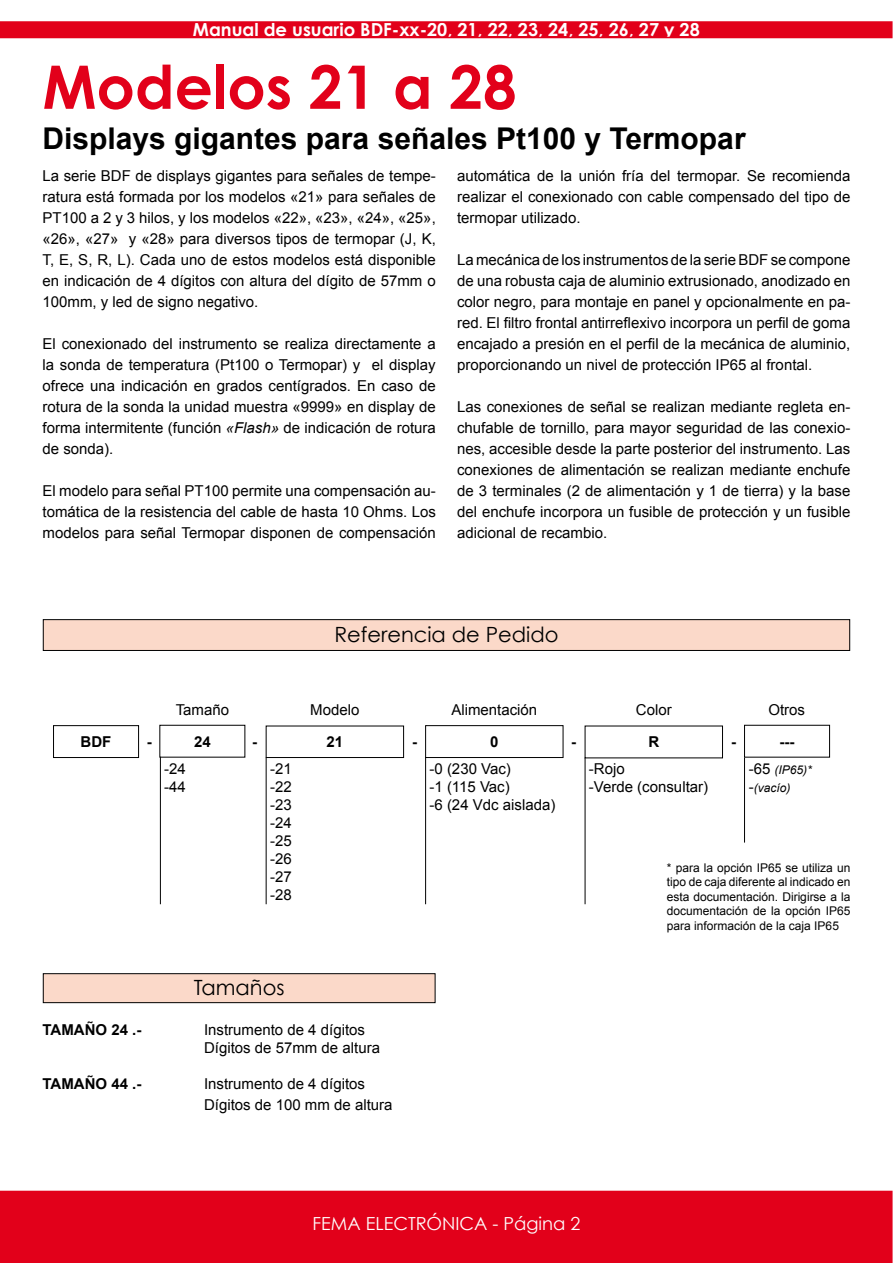
<style>
.page{position:relative;width:893px;height:1263px;background:#fff}
.page>*{position:absolute;margin:0;border:0;box-sizing:border-box;transform-origin:0 0}
.t1{font:700 60px "Century Gothic";color:#e2001a}
.t2{font:700 30px "Arial";color:#000}
.t3{font:21px "Century Gothic";color:#000}
.t4{font:700 18px "Century Gothic";color:#fff}
.t5{font:18px "Century Gothic";color:#fff}
.t6{font:15px/21px "Arial";color:#000;text-align:justify}
.t7{font:700 15px "Arial";color:#000}
.t8{font:12px/14.4px "Arial";color:#000;text-align:justify}
.t9{font:italic 12px/18px "Arial";color:#000}
.s1{font-style:italic}
.s2{font-style:normal;font-size:15px}
</style>
<div class="page">
<div style="left:0;top:1191px;width:892px;height:72px;background:#e2001a"></div>
<div style="left:1px;top:22px;width:891px;height:16px;background:#e2001a"></div>
<div style="left:0;top:21px;width:892px;height:17px;border:2px solid #e2001a"></div>
<svg style="left:892px;top:1191px;width:1px;height:72px"></svg>
<div style="left:53px;top:725px;width:86px;height:33px;border:1px solid #000"></div>
<div style="left:266px;top:726px;width:138px;height:32px;border:1px solid #000"></div>
<hr style="left:425px;top:757px;width:1px;height:147px;background:#000">
<hr style="left:744px;top:757px;width:1px;height:85px;background:#000">
<div style="left:425px;top:725px;width:138px;height:33px;border:1px solid #000"></div>
<hr style="left:266px;top:757px;width:1px;height:147px;background:#000">
<hr style="left:585px;top:757px;width:1px;height:147px;background:#000">
<div style="left:43px;top:620px;width:807px;height:30px;background:#fbd9c9"></div>
<div style="left:43px;top:619px;width:807px;height:32px;border:1px solid #000"></div>
<hr style="left:160px;top:757px;width:1px;height:147px;background:#000">
<div style="left:43px;top:974px;width:392px;height:29px;background:#fbd9c9"></div>
<div style="left:43px;top:973px;width:392px;height:30px;border:1px solid #000"></div>
<p class="t4" style="left:193px;top:18px;width:508px">Manual de usuario BDF-xx-20, 21, 22, 23, 24, 25, 26, 27 y 28</p>
<h1 class="t1" style="left:43px;top:49px;width:476px">Modelos 21 a 28</h1>
<h2 class="t2" style="left:43px;top:119px;width:705px">Displays gigantes para señales Pt100 y Termopar</h2>
<p class="t6" style="left:43px;top:165px;width:395px">La serie BDF de displays gigantes para señales de tempe&shy;ratura está formada por los modelos «21» para señales de PT100 a 2 y 3 hilos, y los modelos «22», «23», «24», «25», «26», «27» y «28» para diversos tipos de termopar (J, K, T, E, S, R, L). Cada uno de estos modelos está disponible en indicación de 4 dígitos con altura del dígito de 57mm o 100mm, y led de signo negativo.</p>
<p class="t6" style="left:43px;top:333px;width:395px">El conexionado del instrumento se realiza directamente a la sonda de temperatura (Pt100 o Termopar) y el display ofrece una indicación en grados centígrados. En caso de rotura de la sonda la unidad muestra «9999» en display de forma intermitente (función <span class="s1">«Flash»</span> de indicación de rotura de sonda).</p>
<p class="t6" style="left:43px;top:480px;width:395px">El modelo para señal PT100 permite una compensación au&shy;tomática de la resistencia del cable de hasta 10 Ohms. Los modelos para señal Termopar disponen de compensación</p>
<p class="t6" style="left:457px;top:165px;width:395px">automática de la unión fría del termopar. Se recomienda realizar el conexionado con cable compensado del tipo de termopar utilizado.</p>
<p class="t6" style="left:457px;top:249px;width:395px">La mecánica de los instrumentos de la serie BDF se compone de una robusta caja de aluminio extrusionado, anodizado en color negro, para montaje en panel y opcionalmente en pa&shy;red. El filtro frontal antirreflexivo incorpora un perfil de goma encajado a presión en el perfil de la mecánica de aluminio, proporcionando un nivel de protección IP65 al frontal.</p>
<p class="t6" style="left:457px;top:396px;width:395px">Las conexiones de señal se realizan mediante regleta en&shy;chufable de tornillo, para mayor seguridad de las conexio&shy;nes, accesible desde la parte posterior del instrumento. Las conexiones de alimentación se realizan mediante enchufe de 3 terminales (2 de alimentación y 1 de tierra) y la base del enchufe incorpora un fusible de protección y un fusible adicional de recambio.</p>
<h3 class="t3" style="left:334px;top:621px;width:225px">Referencia de Pedido</h3>
<p class="t6" style="left:176px;top:699px;width:55px">Tamaño</p>
<p class="t6" style="left:310px;top:699px;width:51px">Modelo</p>
<p class="t6" style="left:451px;top:699px;width:87px">Alimentación</p>
<p class="t6" style="left:636px;top:699px;width:37px">Color</p>
<p class="t6" style="left:768px;top:699px;width:38px">Otros</p>
<p class="t7" style="left:81px;top:732px;width:32px">BDF</p>
<p class="t7" style="left:194px;top:731px;width:18px">24</p>
<p class="t7" style="left:327px;top:732px;width:18px">21</p>
<p class="t7" style="left:147px;top:731px;width:6px">-</p>
<p class="t7" style="left:252px;top:732px;width:6px">-</p>
<p class="t7" style="left:412px;top:732px;width:6px">-</p>
<p class="t7" style="left:490px;top:732px;width:10px">0</p>
<p class="t7" style="left:648px;top:732px;width:12px">R</p>
<p class="t7" style="left:571px;top:732px;width:6px">-</p>
<p class="t7" style="left:779px;top:731px;width:16px">---</p>
<p class="t7" style="left:731px;top:732px;width:6px">-</p>
<p class="t6" style="left:164px;top:760px;width:23px;line-height:18px">-24 -44</p>
<p class="t6" style="left:270px;top:760px;width:23px;line-height:18px">-21 -22 -23 -24 -25 -26 -27 -28</p>
<p class="t6" style="left:429px;top:760px;width:127px;line-height:18px;text-align:left">-0 (230 Vac)<br>-1 (115 Vac)<br>-6 (24 Vdc aislada)</p>
<p class="t6" style="left:589px;top:760px;width:121px;line-height:18px">-Rojo<br>-Verde (consultar)</p>
<p class="t9" style="left:749px;top:761px;width:65px"><span class="s2">-65</span> (IP65)* <span class="s2">-</span>(vacío)</p>
<p class="t8" style="left:667px;top:861px;width:185px">* para la opción IP65 se utiliza un tipo de caja diferente al indicado en esta documentación. Dirigirse a la documentación de la opción IP65 para información de la caja IP65</p>
<h3 class="t3" style="left:194px;top:975px;width:92px">Tamaños</h3>
<p class="t7" style="left:43px;top:1020px;width:100px">TAMAÑO 24 .-</p>
<p class="t6" style="left:204px;top:1021px;width:177px;line-height:18.1px">Instrumento de 4 dígitos<br>Dígitos de 57mm de altura</p>
<p class="t7" style="left:43px;top:1074px;width:100px">TAMAÑO 44 .-</p>
<p class="t6" style="left:204px;top:1073px;width:190px">Instrumento de 4 dígitos<br>Dígitos de 100 mm de altura</p>
<p class="t5" style="left:313px;top:1212px;width:269px">FEMA ELECTRÓNICA - Página 2</p>
</div>
